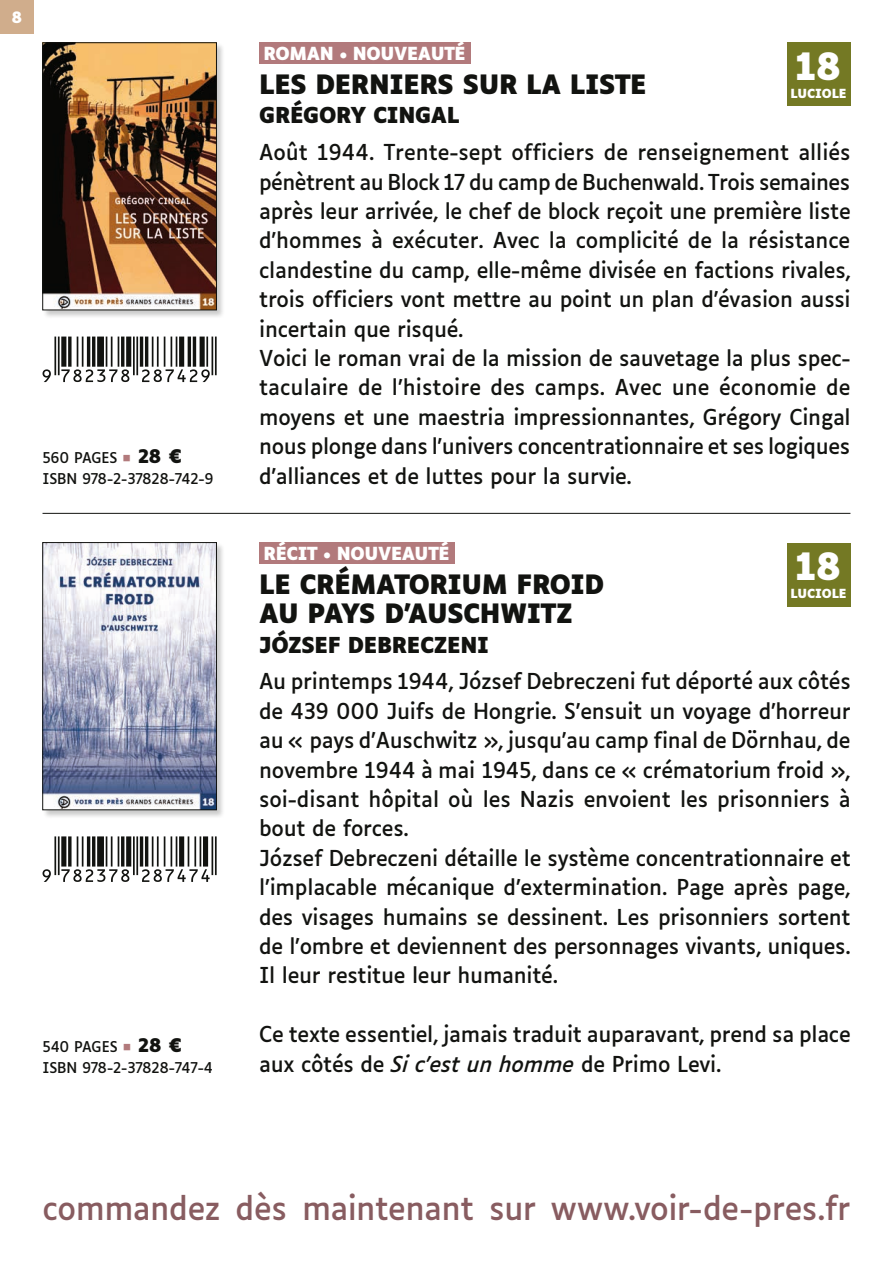
<style>
.page{position:relative;width:893px;height:1263px;background:#fff}
.page>*{position:absolute;margin:0;border:0;box-sizing:border-box;transform-origin:0 0}
.t1{font:700 36px "Luciole";color:#fff}
.t2{font:31.5px "Luciole";letter-spacing:-.02em;color:#885c60}
.t3{font:700 25.5px/29.4px "Luciole";letter-spacing:-.015em;color:#121310}
.t4{font:21px/29.4px "Luciole";letter-spacing:-.015em;color:#121310}
.t5{font:700 21px "Luciole";letter-spacing:-.015em;color:#121310}
.t6{font:700 17.25px "Luciole";letter-spacing:-.015em;color:#fff}
.t7{font:700 15px "Luciole";color:#fff}
.t8{font:14.25px/21px "Luciole";letter-spacing:-.025em;color:#121310}
.t9{font:700 12px "Luciole";letter-spacing:-.01em;color:#fff}
.s1{font-weight:700;font-size:18px;color:#b27a7c}
.s2{font-weight:700;font-size:18px}
.s3{font-style:italic}
</style>
<div class="page">
<div style="left:0;top:0;width:34px;height:34px;background:#d0ad8c"></div>
<div style="left:259px;top:542px;width:195px;height:22px;background:#b27a7c"></div>
<div style="left:259px;top:43px;width:211px;height:21px;background:#b27a7c"></div>
<div style="left:42px;top:42px;width:184px;height:277px;background:#121310;opacity:.22"></div>
<img style="left:45px;top:45px;width:170px;height:263px">
<div style="left:43px;top:43px;width:174px;height:267px;border:1px solid #121310"></div>
<div style="left:42px;top:542px;width:184px;height:277px;background:#121310;opacity:.22"></div>
<img style="left:45px;top:544px;width:170px;height:264px">
<div style="left:43px;top:542px;width:174px;height:268px;border:1px solid #121310"></div>
<svg style="left:43px;top:337px;width:174px;height:45px"></svg>
<svg style="left:43px;top:836px;width:174px;height:46px"></svg>
<hr style="left:43px;top:513px;width:807px;height:1px;background:#121310">
<div style="left:787px;top:43px;width:63px;height:63px;background:#747924"></div>
<div style="left:787px;top:543px;width:63px;height:64px;background:#747924"></div>
<p class="t7" style="left:12px;top:9px;width:12px">8</p>
<p class="t8" style="left:43px;top:446px;width:173px">560 PAGES <span class="s1">◼</span> <span class="s2">28 €<br></span>ISBN 978-2-37828-742-9</p>
<p class="t8" style="left:43px;top:1035px;width:172px">540 PAGES <span class="s1">◼</span> <span class="s2">28 €<br></span>ISBN 978-2-37828-747-4</p>
<p class="t6" style="left:263px;top:44px;width:204px">ROMAN • NOUVEAUTÉ</p>
<p class="t3" style="left:259px;top:70px;width:389px">LES DERNIERS SUR LA LISTE</p>
<p class="t5" style="left:259px;top:104px;width:202px">GRÉGORY CINGAL</p>
<p class="t4" style="left:259px;top:136px;width:593px">Août 1944. Trente-sept officiers de renseignement alliés pénètrent au Block 17 du camp de Buchenwald. Trois semaines après leur arrivée, le chef de block reçoit une première liste d’hommes à exécuter. Avec la complicité de la résistance clandestine du camp, elle-même divisée en factions rivales, trois officiers vont mettre au point un plan d’évasion aussi incertain que risqué.<br>Voici le roman vrai de la mission de sauvetage la plus spec&shy;taculaire de l’histoire des camps. Avec une économie de moyens et une maestria impressionnantes, Grégory Cingal nous plonge dans l’univers concentrationnaire et ses logiques d’alliances et de luttes pour la survie.</p>
<h1 class="t1" style="left:795px;top:46px;width:48px">18</h1>
<p class="t9" style="left:790px;top:86px;width:58px">LUCIOLE</p>
<p class="t6" style="left:263px;top:544px;width:188px">RÉCIT • NOUVEAUTÉ</p>
<p class="t3" style="left:259px;top:570px;width:347px">LE CRÉMATORIUM FROID<br>AU PAYS D’AUSCHWITZ</p>
<p class="t5" style="left:259px;top:633px;width:231px">JÓZSEF DEBRECZENI</p>
<p class="t4" style="left:259px;top:665px;width:593px">Au printemps 1944, József Debreczeni fut déporté aux côtés de 439 000 Juifs de Hongrie. S’ensuit un voyage d’horreur au « pays d’Auschwitz », jusqu’au camp final de Dörnhau, de novembre 1944 à mai 1945, dans ce « crématorium froid », soi-disant hôpital où les Nazis envoient les prisonniers à bout de forces.<br>József Debreczeni détaille le système concentrationnaire et l’implacable mécanique d’extermination. Page après page, des visages humains se dessinent. Les prisonniers sortent de l’ombre et deviennent des personnages vivants, uniques.<br>Il leur restitue leur humanité.</p>
<h1 class="t1" style="left:795px;top:547px;width:48px">18</h1>
<p class="t9" style="left:790px;top:587px;width:58px">LUCIOLE</p>
<p class="t4" style="left:259px;top:1018px;width:593px">Ce texte essentiel, jamais traduit auparavant, prend sa place aux côtés de <span class="s3">Si c’est un homme</span> de Primo Levi.</p>
<h2 class="t2" style="left:43px;top:1180px;width:809px">commandez dès maintenant sur www.voir-de-pres.fr</h2>
</div>
